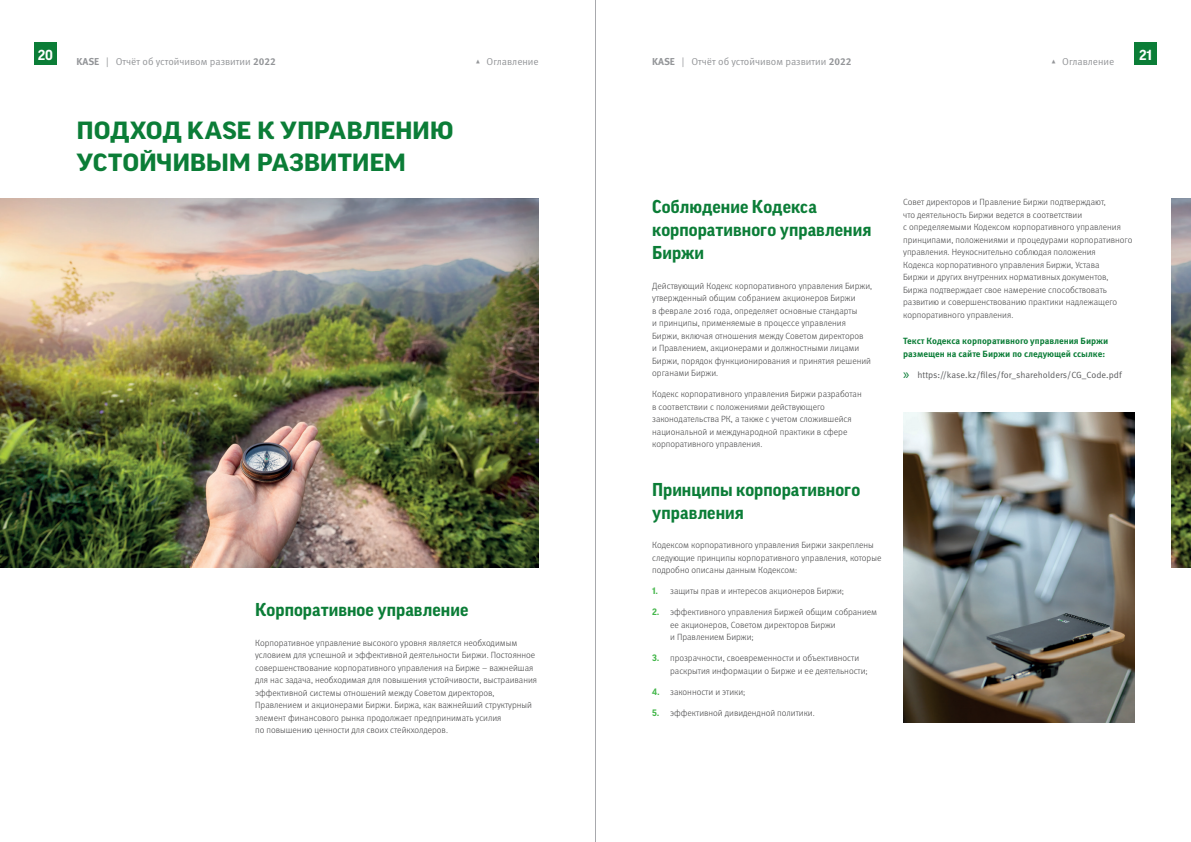
<style>
.page{position:relative;width:1191px;height:842px;background:#fff}
.page>*{position:absolute;margin:0;border:0;box-sizing:border-box;transform-origin:0 0}
.t1{font:700 expanded 24px/32px "Good Pro";letter-spacing:-.01em;color:#0b7d37}
.t2{font:700 18px/23px "Good Pro";letter-spacing:.005em;color:#0b7d37}
.t3{font:700 14px "Good Pro";color:#fff}
.t4{font:10px "Meta Pro Norm";color:#939598}
.t5{font:300 9px/12.5px "Meta Pro";color:#3e3e3f}
.t6{font:700 9px/12.5px "Meta Pro";color:#0b7d37}
.t7{font:9px "Meta Pro Norm";color:#57585a}
.s1{font-family:"Meta Pro";font-weight:700}
.s2{font-family:"Good Pro";font-weight:700;color:#42b649}
.s3{font-family:"Myriad Pro";font-size:15px;color:#0b7d37}
</style>
<div class="page">
<hr style="left:595px;top:0;width:1px;height:842px;background:#a8a9ad">
<img style="left:0;top:198px;width:539px;height:369px">
<img style="left:1171px;top:198px;width:20px;height:369px">
<img style="left:903px;top:412px;width:231px;height:311px">
<div style="left:34px;top:43px;width:23px;height:22px;background:#0b7d37"></div>
<div style="left:1134px;top:43px;width:23px;height:22px;background:#0b7d37"></div>
<h3 class="t3" style="left:38px;top:47px;width:17px">20</h3>
<h3 class="t3" style="left:1139px;top:47px;width:14px">21</h3>
<p class="t4" style="left:77px;top:54px;width:201px"><span class="s1">KASE</span> | Отчёт об устойчивом развитии <span class="s1">2022</span></p>
<p class="t4" style="left:475px;top:54px;width:65px">▴ Оглавление</p>
<p class="t4" style="left:652px;top:54px;width:201px"><span class="s1">KASE</span> | Отчёт об устойчивом развитии <span class="s1">2022</span></p>
<p class="t4" style="left:1050px;top:54px;width:65px">▴ Оглавление</p>
<h1 class="t1" style="left:77px;top:114px;width:378px">ПОДХОД KASE К УПРАВЛЕНИЮ<br>УСТОЙЧИВЫМ РАЗВИТИЕМ</h1>
<h2 class="t2" style="left:255px;top:598px;width:215px">Корпоративное управление</h2>
<p class="t5" style="left:255px;top:636px;width:283px">Корпоративное управление высокого уровня является необходимым условием для успешной и эффективной деятельности Биржи. Постоянное совершенствование корпоративного управления на Бирже – важнейшая для нас задача, необходимая для повышения устойчивости, выстраивания эффективной системы отношений между Советом директоров, Правлением и акционерами Биржи. Биржа, как важнейший структурный элемент финансового рынка продолжает предпринимать усилия<br>по повышению ценности для своих стейкхолдеров.</p>
<h2 class="t2" style="left:652px;top:195px;width:221px">Соблюдение Кодекса корпоративного управления<br>Биржи</h2>
<p class="t5" style="left:652px;top:279px;width:221px">Действующий Кодекс корпоративного управления Биржи, утвержденный общим собранием акционеров Биржи<br>в феврале 2016 года, определяет основные стандарты<br>и принципы, применяемые в процессе управления Биржи, включая отношения между Советом директоров<br>и Правлением, акционерами и должностными лицами Биржи, порядок функционирования и принятия решений органами Биржи.</p>
<p class="t5" style="left:652px;top:388px;width:211px">Кодекс корпоративного управления Биржи разработан в соответствии с положениями действующего законодательства РК, а также с учетом сложившейся национальной и международной практики в сфере корпоративного управления.</p>
<h2 class="t2" style="left:652px;top:478px;width:209px">Принципы корпоративного управления</h2>
<p class="t5" style="left:652px;top:538px;width:231px">Кодексом корпоративного управления Биржи закреплены следующие принципы корпоративного управления, которые подробно описаны данным Кодексом:</p>
<p class="t5" style="left:652px;top:584px;width:193px"><span class="s2">1.</span> защиты прав и интересов акционеров Биржи;</p>
<p class="t5" style="left:670px;top:605px;width:208px;text-indent:-18px"><span class="s2">2.</span> эффективного управления Биржей общим собранием ее акционеров, Советом директоров Биржи<br>и Правлением Биржи;</p>
<p class="t5" style="left:670px;top:651px;width:199px;text-indent:-18px"><span class="s2">3.</span> прозрачности, своевременности и объективности раскрытия информации о Бирже и ее деятельности;</p>
<p class="t5" style="left:652px;top:685px;width:95px"><span class="s2">4.</span> законности и этики;</p>
<p class="t5" style="left:652px;top:706px;width:164px"><span class="s2">5.</span> эффективной дивидендной политики.</p>
<p class="t5" style="left:903px;top:195px;width:231px">Совет директоров и Правление Биржи подтверждают,<br>что деятельность Биржи ведется в соответствии<br>с определяемыми Кодексом корпоративного управления принципами, положениями и процедурами корпоративного управления. Неукоснительно соблюдая положения<br>Кодекса корпоративного управления Биржи, Устава<br>Биржи и других внутренних нормативных документов, Биржа подтверждает свое намерение способствовать развитию и совершенствованию практики надлежащего корпоративного управления.</p>
<p class="t6" style="left:903px;top:334px;width:207px">Текст Кодекса корпоративного управления Биржи размещен на сайте Биржи по следующей ссылке:</p>
<p class="t7" style="left:903px;top:368px;width:220px"><span class="s3">»</span> https://kase.kz/files/for_shareholders/CG_Code.pdf</p>
</div>
